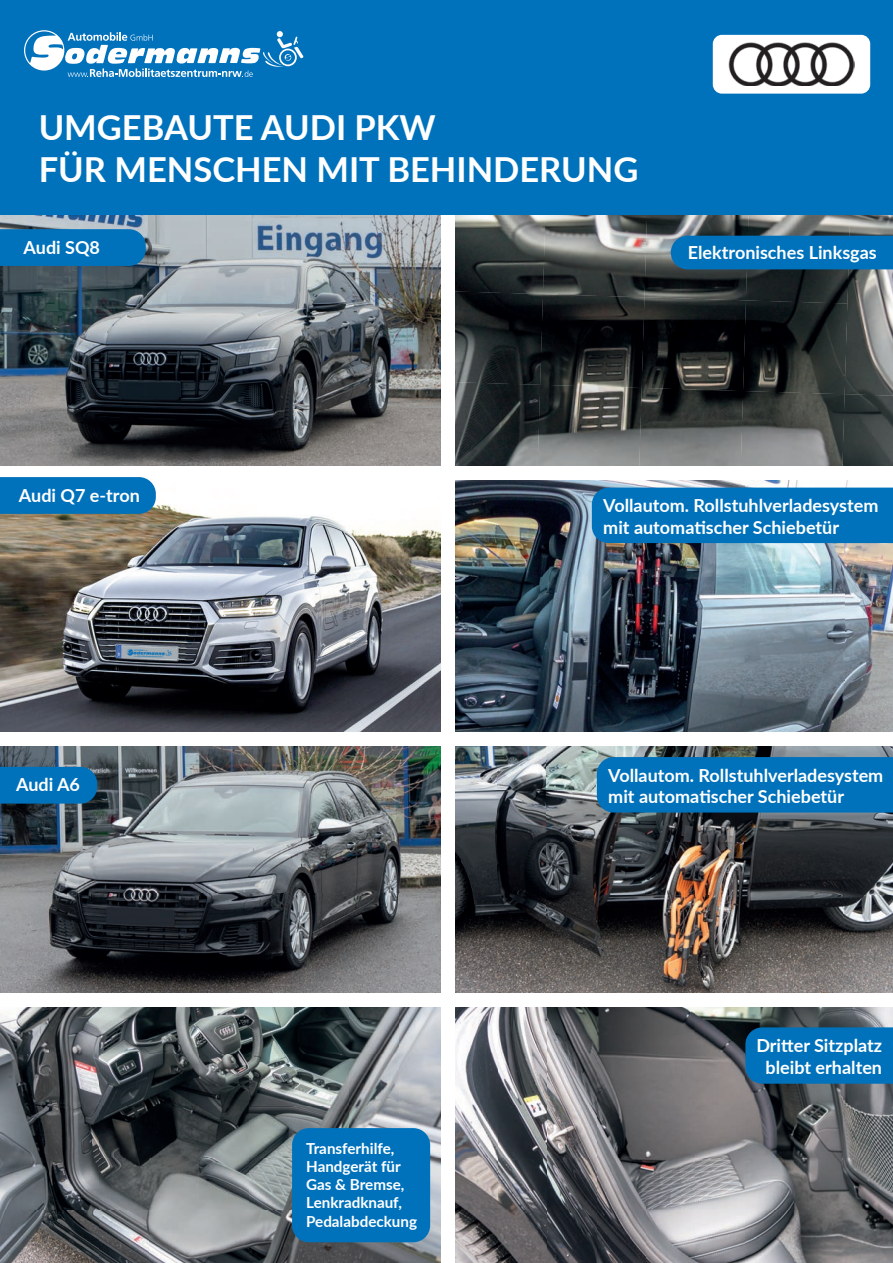
<style>
.page{position:relative;width:893px;height:1263px;background:#fff}
.page>*{position:absolute;margin:0;border:0;box-sizing:border-box;transform-origin:0 0}
.t1{font:700 34.5px/41.4px "Lato";color:#fff}
.t2{font:700 18px/21.6px "Lato";color:#fff}
.t3{font:700 15.15px/18.3px "Lato";color:#fff}
</style>
<div class="page">
<img style="left:0;top:746px;width:441px;height:247px">
<img style="left:0;top:504px;width:441px;height:228px">
<img style="left:455px;top:480px;width:438px;height:252px">
<img style="left:455px;top:214px;width:88px;height:77px">
<img style="left:543px;top:214px;width:101px;height:80px">
<img style="left:644px;top:214px;width:102px;height:83px">
<img style="left:746px;top:214px;width:98px;height:86px">
<img style="left:844px;top:214px;width:49px;height:180px">
<img style="left:455px;top:291px;width:88px;height:91px">
<img style="left:540px;top:294px;width:105px;height:91px">
<img style="left:642px;top:297px;width:104px;height:91px">
<img style="left:743px;top:300px;width:104px;height:94px">
<img style="left:455px;top:382px;width:85px;height:84px">
<img style="left:537px;top:385px;width:105px;height:81px">
<img style="left:639px;top:388px;width:104px;height:78px">
<img style="left:741px;top:391px;width:104px;height:75px">
<img style="left:842px;top:394px;width:51px;height:72px">
<img style="left:0;top:214px;width:147px;height:196px">
<img style="left:147px;top:214px;width:294px;height:196px">
<img style="left:0;top:410px;width:441px;height:56px">
<img style="left:455px;top:746px;width:438px;height:202px">
<img style="left:455px;top:948px;width:42px;height:45px">
<img style="left:497px;top:948px;width:396px;height:45px">
<img style="left:0;top:1007px;width:893px;height:47px">
<img style="left:0;top:1054px;width:441px;height:209px">
<img style="left:455px;top:1053px;width:438px;height:210px">
<div style="left:441px;top:0;width:14px;height:1263px;background:#fff"></div>
<div style="left:0;top:0;width:893px;height:214px;background:#0072bc"></div>
<svg style="left:24px;top:30px;width:279px;height:47px"></svg>
<div style="left:713px;top:35px;width:157px;height:59px;background:#fff;border-radius:9px"></div>
<img style="left:729px;top:42px;width:125px;height:44px">
<div style="left:0;top:767px;width:97px;height:37px;background:#0072bc"></div>
<div style="left:592px;top:488px;width:301px;height:55px;background:#0072bc"></div>
<svg style="left:0;top:477px;width:156px;height:37px;background:#0574bb"></svg>
<div style="left:0;top:229px;width:146px;height:37px;background:#0072bc"></div>
<div style="left:671px;top:236px;width:222px;height:33px;background:#0072bc"></div>
<div style="left:745px;top:1027px;width:148px;height:57px;background:#0072bc"></div>
<div style="left:597px;top:757px;width:296px;height:55px;background:#0072bc"></div>
<div style="left:292px;top:1128px;width:138px;height:114px;background:#0072bc;border-radius:17px"></div>
<h1 class="t1" style="left:39px;top:105px;width:601px">UMGEBAUTE AUDI PKW<br>FÜR MENSCHEN MIT BEHINDERUNG</h1>
<p class="t2" style="left:24px;top:236px;width:78px">Audi SQ8</p>
<p class="t2" style="left:688px;top:241px;width:190px">Elektronisches Linksgas</p>
<p class="t2" style="left:19px;top:483px;width:122px">Audi Q7 e-tron</p>
<p class="t2" style="left:16px;top:773px;width:65px">Audi A6</p>
<p class="t3" style="left:306px;top:1138px;width:112px">Transferhilfe,<br>Handgerät für<br>Gas &amp; Bremse,<br>Lenkradknauf,<br>Pedalabdeckung</p>
<p class="t2" style="left:603px;top:494px;width:277px">Vollautom. Rollstuhlverladesystem mit automatischer Schiebetür</p>
<p class="t2" style="left:608px;top:763px;width:277px">Vollautom. Rollstuhlverladesystem mit automatischer Schiebetür</p>
<p class="t2" style="left:756px;top:1034px;width:127px;text-align:center">Dritter Sitzplatz bleibt erhalten</p>
</div>
